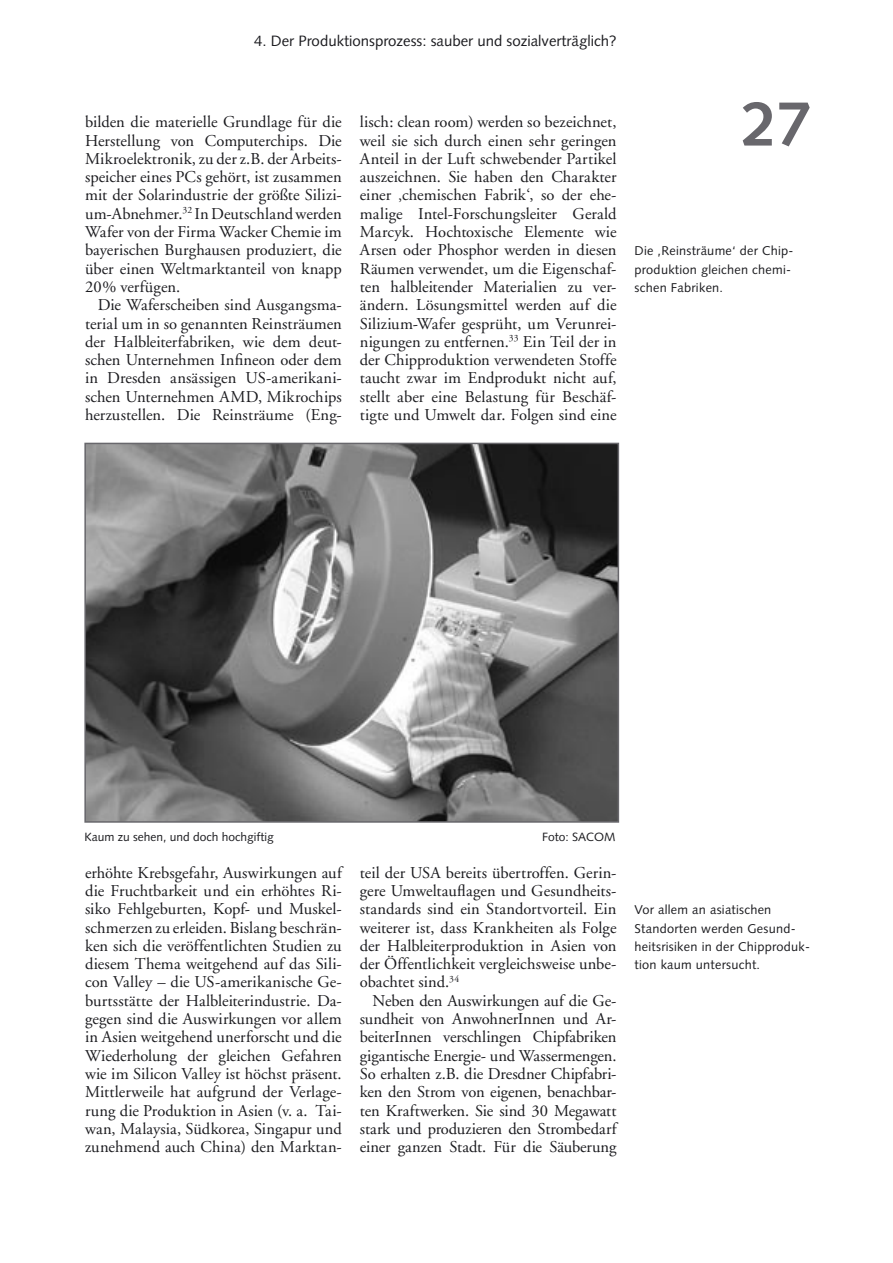
<style>
.page{position:relative;width:893px;height:1263px;background:#fff}
.page>*{position:absolute;margin:0;border:0;box-sizing:border-box;transform-origin:0 0}
.t1{font:700 63px "Syntax";color:#68676c}
.fliess-neu{font:16.5px/18.3px "Adobe Garamond";letter-spacing:.005em;color:#1b1b1f;text-align:justify}
.t2{font:15px "Syntax";color:#1b1b1f}
.randspalte{font:12.75px/18.3px "Syntax";letter-spacing:.02em;color:#1b1b1f}
.Quelle{font:12px "Syntax";color:#1b1b1f}
</style>
<div class="page">
<img style="left:87px;top:446px;width:529px;height:374px">
<div style="left:84px;top:443px;width:535px;height:380px;border:2px solid #68676c"></div>
<p class="t2" style="left:254px;top:32px;width:364px">4. Der Produktionsprozess: sauber und sozialverträglich?</p>
<p class="fliess-neu" style="left:85px;top:113px;width:258px">bilden die materielle Grundlage für die Herstellung von Computerchips. Die Mikroelektronik, zu der z.B. der Arbeits&shy;speicher eines PCs gehört, ist zusammen mit der Solarindustrie der größte Silizi&shy;um-Abnehmer.<sup>32</sup> In Deutschland werden Wafer von der Firma Wacker Chemie im bayerischen Burghausen produziert, die über einen Weltmarktanteil von knapp 20% verfügen.</p>
<p class="fliess-neu" style="left:85px;top:296px;width:258px;text-indent:13px">Die Waferscheiben sind Ausgangsma&shy;terial um in so genannten Reinsträumen der Halbleiterfabriken, wie dem deut&shy;schen Unternehmen Infineon oder dem in Dresden ansässigen US-amerikani&shy;schen Unternehmen AMD, Mikrochips herzustellen. Die Reinsträume (Eng-</p>
<p class="fliess-neu" style="left:360px;top:113px;width:258px">lisch: clean room) werden so bezeichnet, weil sie sich durch einen sehr geringen Anteil in der Luft schwebender Partikel auszeichnen. Sie haben den Charakter einer ‚chemischen Fabrik‘, so der ehe&shy;malige Intel-Forschungsleiter Gerald Marcyk. Hochtoxische Elemente wie Arsen oder Phosphor werden in diesen Räumen verwendet, um die Eigenschaf&shy;ten halbleitender Materialien zu ver&shy;ändern. Lösungsmittel werden auf die Silizium-Wafer gesprüht, um Verunrei&shy;nigungen zu entfernen.<sup>33</sup> Ein Teil der in der Chipproduktion verwendeten Stoffe taucht zwar im Endprodukt nicht auf, stellt aber eine Belastung für Beschäf&shy;tigte und Umwelt dar. Folgen sind eine</p>
<h1 class="t1" style="left:742px;top:88px;width:72px">27</h1>
<p class="randspalte" style="left:635px;top:242px;width:160px">Die ‚Reinsträume‘ der Chip&shy;produktion gleichen chemi&shy;schen Fabriken.</p>
<p class="Quelle" style="left:84px;top:830px;width:191px">Kaum zu sehen, und doch hochgiftig</p>
<p class="Quelle" style="left:542px;top:830px;width:75px">Foto: SACOM</p>
<p class="fliess-neu" style="left:85px;top:864px;width:258px">erhöhte Krebsgefahr, Auswirkungen auf die Fruchtbarkeit und ein erhöhtes Ri&shy;siko Fehlgeburten, Kopf- und Muskel&shy;schmerzen zu erleiden. Bislang beschrän&shy;ken sich die veröffentlichten Studien zu diesem Thema weitgehend auf das Sili&shy;con Valley – die US-amerikanische Ge&shy;burtsstätte der Halbleiterindustrie. Da&shy;gegen sind die Auswirkungen vor allem in Asien weitgehend unerforscht und die Wiederholung der gleichen Gefahren wie im Silicon Valley ist höchst präsent.<br>Mittlerweile hat aufgrund der Verlage&shy;rung die Produktion in Asien (v. a. Tai&shy;wan, Malaysia, Südkorea, Singapur und zunehmend auch China) den Marktan-</p>
<p class="fliess-neu" style="left:360px;top:864px;width:258px">teil der USA bereits übertroffen. Gerin&shy;gere Umweltauflagen und Gesundheits&shy;standards sind ein Standortvorteil. Ein weiterer ist, dass Krankheiten als Folge der Halbleiterproduktion in Asien von der Öffentlichkeit vergleichsweise unbe&shy;obachtet sind.<sup>34</sup></p>
<p class="fliess-neu" style="left:360px;top:992px;width:258px;text-indent:13px">Neben den Auswirkungen auf die Ge&shy;sundheit von AnwohnerInnen und Ar&shy;beiterInnen verschlingen Chipfabriken gigantische Energie- und Wassermengen.<br>So erhalten z.B. die Dresdner Chipfabri&shy;ken den Strom von eigenen, benachbar&shy;ten Kraftwerken. Sie sind 30 Megawatt stark und produzieren den Strombedarf einer ganzen Stadt. Für die Säuberung</p>
<p class="randspalte" style="left:635px;top:901px;width:177px">Vor allem an asiatischen<br>Standorten werden Gesund&shy;heitsrisiken in der Chipproduk&shy;tion kaum untersucht.</p>
</div>
